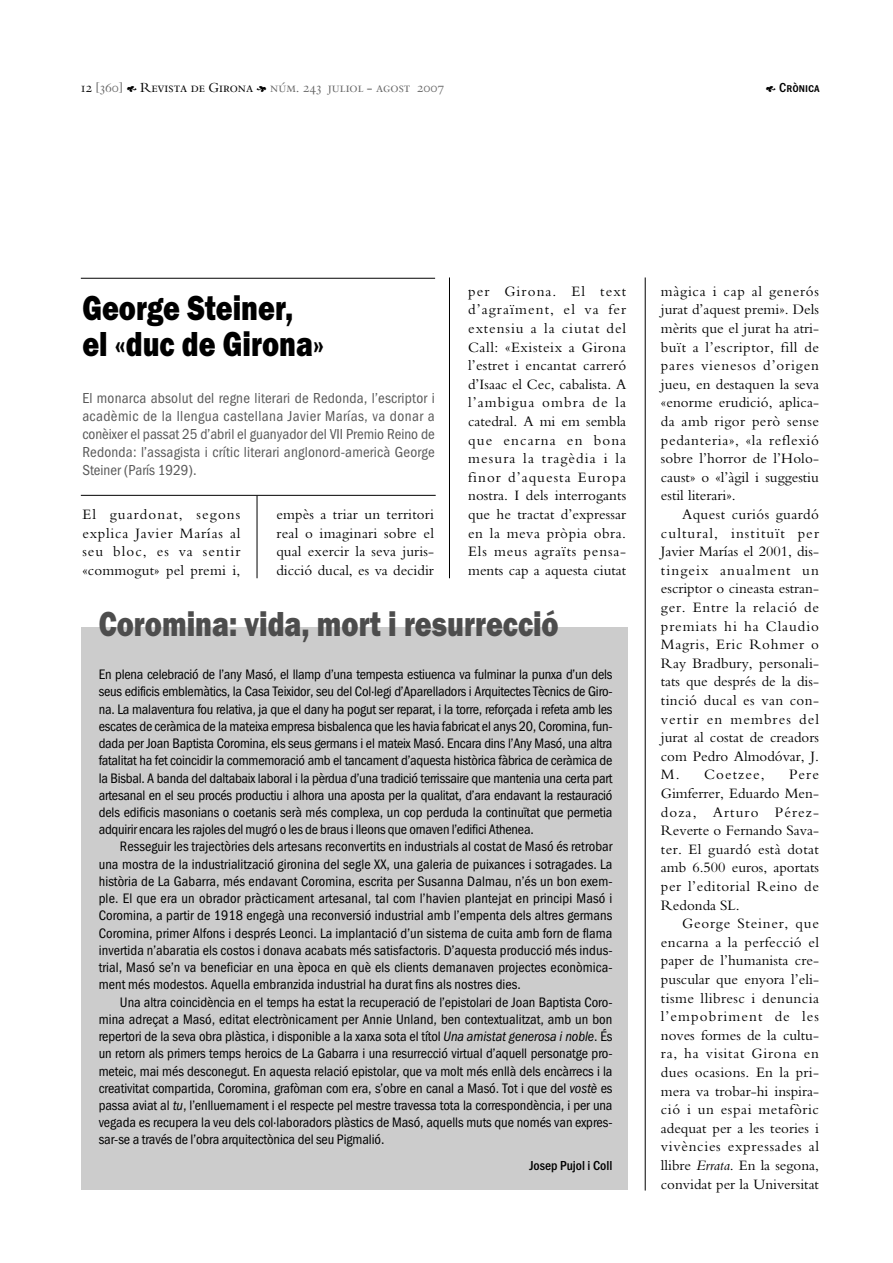
<style>
.page{position:relative;width:893px;height:1263px;background:#fff}
.page>*{position:absolute;margin:0;border:0;box-sizing:border-box;transform-origin:0 0}
.t1{font:800 36px "Franklin Gothic H";color:#4d4d4d;scale:.8 1}
.t2{font:800 36px/36px "Franklin Gothic H";color:#000;scale:.8 1}
.t3{font:15px/18.6px "Bembo";color:#000;text-align:justify}
.t4{font:15px/18px "Franklin Gothic Cond";letter-spacing:.015em;color:#595959;text-align:justify}
.t5{font:14.25px/17.2px "Franklin Gothic Cond";letter-spacing:-.005em;color:#000;text-align:justify}
.t6{font:13.5px "Bergamo Sm Caps";color:#666}
.t7{font:700 13.5px "Franklin Gothic Cond";color:#000}
.t8{font:700 13.5px "Franklin Gothic Cond Sm Caps";color:#000}
.s1{color:#000}
.s2{font-family:"Botanical";color:#000}
.s3{font-family:"Botanical";font-weight:400}
.s4{font-style:italic}
</style>
<div class="page">
<hr style="left:449px;top:278px;width:1px;height:300px;background:#000">
<hr style="left:645px;top:278px;width:1px;height:913px;background:#000">
<hr style="left:257px;top:496px;width:1px;height:82px;background:#000">
<div style="left:81px;top:627px;width:546px;height:562px;background:#ccc"></div>
<hr style="left:81px;top:495px;width:354px;height:1px;background:#000">
<hr style="left:81px;top:278px;width:354px;height:1px;background:#000">
<p class="t6" style="left:81px;top:79px;width:365px"><span class="s1">12</span> [360] <span class="s2">E</span> <span class="s1">Revista de Girona</span> <span class="s2">F</span> núm. 243 juliol - agost 2007</p>
<p class="t8" style="left:765px;top:80px;width:55px"><span class="s3">E</span> Crònica</p>
<p class="t3" style="left:468px;top:283px;width:159px">per Girona. El text d’agraïment, el va fer extensiu a la ciutat del Call: «Existeix a Girona l’estret i encantat carreró d’Isaac el Cec, cabalista. A l’ambigua ombra de la catedral. A mi em sembla que encarna en bona mesura la tragèdia i la finor d’aquesta Europa nostra. I dels interrogants que he tractat d’expressar en la meva pròpia obra.<br>Els meus agraïts pensa&shy;ments cap a aquesta ciutat</p>
<p class="t3" style="left:661px;top:283px;width:160px">màgica i cap al generós jurat d’aquest premi». Dels mèrits que el jurat ha atri&shy;buït a l’escriptor, fill de pares vienesos d’origen jueu, en destaquen la seva «enorme erudició, aplica&shy;da amb rigor però sense pedanteria», «la reflexió sobre l’horror de l’Holo&shy;caust» o «l’àgil i suggestiu estil literari».</p>
<h1 class="t2" style="left:82px;top:293px;width:303px">George Steiner, el «duc de Girona»</h1>
<p class="t4" style="left:82px;top:390px;width:354px">El monarca absolut del regne literari de Redonda, l’escriptor i acadèmic de la llengua castellana Javier Marías, va donar a conèixer el passat 25 d’abril el guanyador del VII Premio Reino de Redonda: l’assagista i crític literari anglonord-americà George Steiner (París 1929).</p>
<p class="t3" style="left:661px;top:506px;width:159px;text-indent:21px">Aquest curiós guardó cultural, instituït per Javier Marías el 2001, dis&shy;tingeix anualment un escriptor o cineasta estran&shy;ger. Entre la relació de premiats hi ha Claudio Magris, Eric Rohmer o Ray Bradbury, personali&shy;tats que després de la dis&shy;tinció ducal es van con&shy;vertir en membres del jurat al costat de creadors com Pedro Almodóvar, J.<br>M. Coetzee,</p>
<p class="t3" style="left:82px;top:506px;width:159px">El guardonat, segons explica Javier Marías al seu bloc, es va sentir «commogut» pel premi i,</p>
<p class="t3" style="left:276px;top:506px;width:159px">empès a triar un territori real o imaginari sobre el qual exercir la seva juris&shy;dicció ducal, es va decidir</p>
<h1 class="t1" style="left:99px;top:612px;width:576px">Coromina: vida, mort i resurrecció</h1>
<p class="t5" style="left:99px;top:667px;width:515px">En plena celebració de l’any Masó, el llamp d’una tempesta estiuenca va fulminar la punxa d’un dels seus edificis emblemàtics, la Casa Teixidor, seu del Col·legi d’Aparelladors i Arquitectes Tècnics de Giro&shy;na. La malaventura fou relativa, ja que el dany ha pogut ser reparat, i la torre, reforçada i refeta amb les escates de ceràmica de la mateixa empresa bisbalenca que les havia fabricat el anys 20, Coromina, fun&shy;dada per Joan Baptista Coromina, els seus germans i el mateix Masó. Encara dins l’Any Masó, una altra fatalitat ha fet coincidir la commemoració amb el tancament d’aquesta històrica fàbrica de ceràmica de la Bisbal. A banda del daltabaix laboral i la pèrdua d’una tradició terrissaire que mantenia una certa part artesanal en el seu procés productiu i alhora una aposta per la qualitat, d’ara endavant la restauració dels edificis masonians o coetanis serà més complexa, un cop perduda la continuïtat que permetia adquirir encara les rajoles del mugró o les de braus i lleons que ornaven l’edifici Athenea.</p>
<p class="t5" style="left:99px;top:839px;width:515px;text-indent:21px">Resseguir les trajectòries dels artesans reconvertits en industrials al costat de Masó és retrobar una mostra de la industrialització gironina del segle XX, una galeria de puixances i sotragades. La història de La Gabarra, més endavant Coromina, escrita per Susanna Dalmau, n’és un bon exem&shy;ple. El que era un obrador pràcticament artesanal, tal com l’havien plantejat en principi Masó i Coromina, a partir de 1918 engegà una reconversió industrial amb l’empenta dels altres germans Coromina, primer Alfons i després Leonci. La implantació d’un sistema de cuita amb forn de flama invertida n’abaratia els costos i donava acabats més satisfactoris. D’aquesta producció més indus&shy;trial, Masó se’n va beneficiar en una època en què els clients demanaven projectes econòmica&shy;ment més modestos. Aquella embranzida industrial ha durat fins als nostres dies.</p>
<p class="t5" style="left:99px;top:995px;width:515px;text-indent:21px">Una altra coincidència en el temps ha estat la recuperació de l’epistolari de Joan Baptista Coro&shy;mina adreçat a Masó, editat electrònicament per Annie Unland, ben contextualitzat, amb un bon repertori de la seva obra plàstica, i disponible a la xarxa sota el títol <span class="s4">Una amistat generosa i noble</span>. És un retorn als primers temps heroics de La Gabarra i una resurrecció virtual d’aquell personatge pro&shy;meteic, mai més desconegut. En aquesta relació epistolar, que va molt més enllà dels encàrrecs i la creativitat compartida, Coromina, grafòman com era, s’obre en canal a Masó. Tot i que del <span class="s4">vostè</span> es passa aviat al <span class="s4">tu</span>, l’enlluernament i el respecte pel mestre travessa tota la correspondència, i per una vegada es recupera la veu dels col·laboradors plàstics de Masó, aquells muts que només van expres&shy;sar-se a través de l’obra arquitectònica del seu Pigmalió.</p>
<p class="t7" style="left:529px;top:1161px;width:85px">Josep Pujol i Coll</p>
<p class="t3" style="left:661px;top:767px;width:159px;text-indent:128px">Pere Gimferrer, Eduardo Men&shy;doza, Arturo Pérez-Reverte o Fernando Sava&shy;ter. El guardó està dotat amb 6.500 euros, aportats per l’editorial Reino de Redonda SL.</p>
<p class="t3" style="left:661px;top:916px;width:159px;text-indent:21px">George Steiner, que encarna a la perfecció el paper de l’humanista cre&shy;puscular que enyora l’eli&shy;tisme llibresc i denuncia l’empobriment de les noves formes de la cultu&shy;ra, ha visitat Girona en dues ocasions. En la pri&shy;mera va trobar-hi inspira&shy;ció i un espai metafòric adequat per a les teories i vivències expressades al llibre <span class="s4">Errata</span>. En la segona, convidat per la Universitat</p>
</div>
